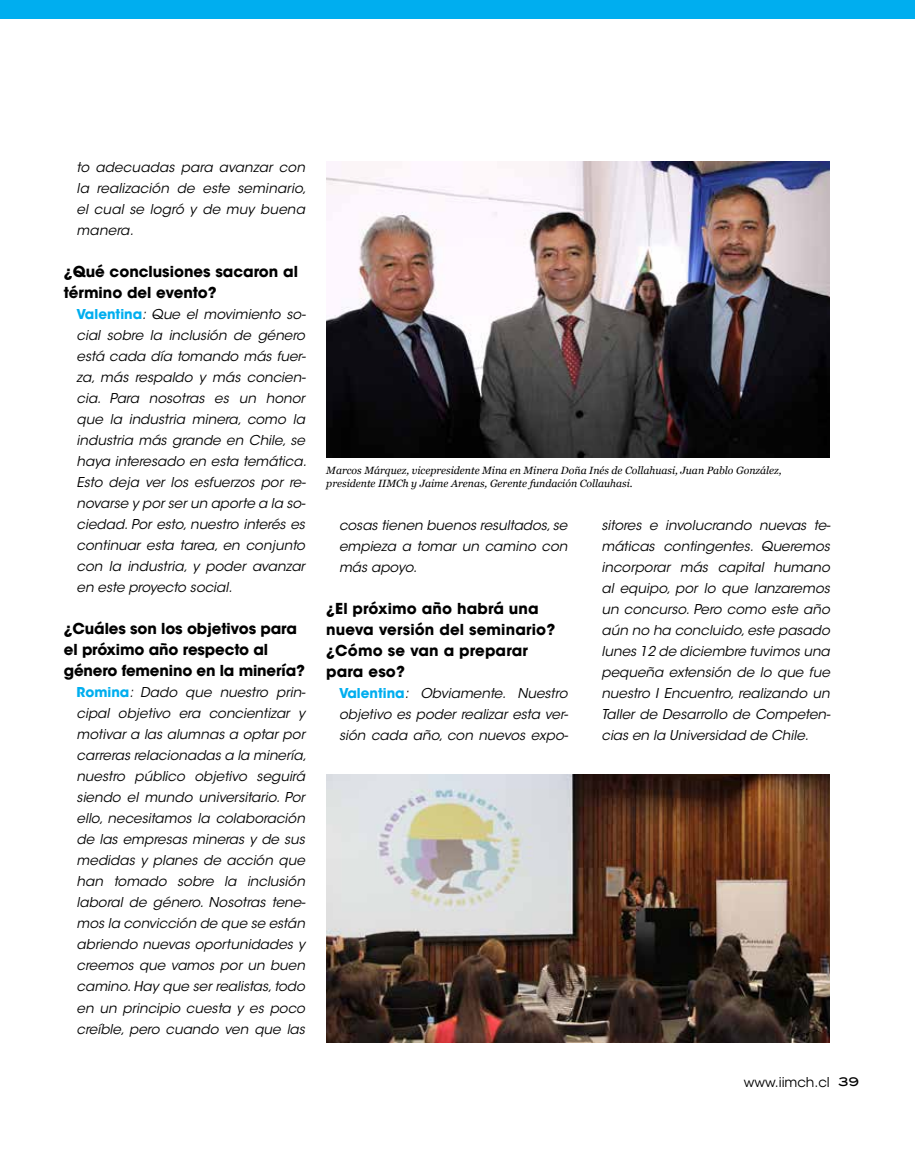
<style>
.page{position:relative;width:915px;height:1149px;background:#fff}
.page>*{position:absolute;margin:0;border:0;box-sizing:border-box;transform-origin:0 0}
.t1{font:700 15px/21px "ITC Avant Garde Std";letter-spacing:-.005em;color:#000}
.t2{font:italic 13.5px/21px "ITC Avant Garde Std";color:#000;text-align:justify}
.t3{font:13.5px "ITC Avant Garde Std";color:#000}
.t4{font:italic 10.5px/13.5px "Georgia";color:#000}
.s1{font-weight:700;font-style:normal;color:#00aeef}
.s2{font-family:"Blair Md ITCTT Medium";font-size:12px}
</style>
<div class="page">
<div style="left:0;top:0;width:914px;height:19px;background:#00aeef"></div>
<img style="left:326px;top:162px;width:503px;height:295px">
<img style="left:326px;top:774px;width:503px;height:268px">
<p class="t2" style="left:77px;top:156px;width:231px">to adecuadas para avanzar con la realización de este seminario, el cual se logró y de muy buena manera.</p>
<p class="t1" style="left:64px;top:260px;width:235px">¿Qué conclusiones sacaron al término del evento?</p>
<p class="t2" style="left:77px;top:303px;width:231px;text-align:left"><span class="s1">Valentina</span>: Que el movimiento so&shy;cial sobre la inclusión de género está cada día tomando más fuer&shy;za, más respaldo y más concien&shy;cia. Para nosotras es un honor que la industria minera, como la industria más grande en Chile, se haya interesado en esta temática.<br>Esto deja ver los esfuerzos por re&shy;novarse y por ser un aporte a la so&shy;ciedad. Por esto, nuestro interés es continuar esta tarea, en conjunto con la industria, y poder avanzar en este proyecto social.</p>
<p class="t1" style="left:64px;top:617px;width:242px">¿Cuáles son los objetivos para el próximo año respecto al género femenino en la minería?</p>
<p class="t2" style="left:77px;top:681px;width:231px"><span class="s1">Romina</span>: Dado que nuestro prin&shy;cipal objetivo era concientizar y motivar a las alumnas a optar por carreras relacionadas a la minería, nuestro público objetivo seguirá siendo el mundo universitario. Por ello, necesitamos la colaboración de las empresas mineras y de sus medidas y planes de acción que han tomado sobre la inclusión laboral de género. Nosotras tene&shy;mos la convicción de que se están abriendo nuevas oportunidades y creemos que vamos por un buen camino. Hay que ser realistas, todo en un principio cuesta y es poco creíble, pero cuando ven que las</p>
<p class="t4" style="left:326px;top:463px;width:457px">Marcos Márquez, vicepresidente Mina en Minera Doña Inés de Collahuasi, Juan Pablo González, presidente IIMCh y Jaime Arenas, Gerente fundación Collauhasi.</p>
<p class="t2" style="left:339px;top:515px;width:230px">cosas tienen buenos resultados, se empieza a tomar un camino con más apoyo.</p>
<p class="t1" style="left:326px;top:598px;width:230px">¿El próximo año habrá una nueva versión del seminario? ¿Cómo se van a preparar para eso?</p>
<p class="t2" style="left:339px;top:683px;width:231px"><span class="s1">Valentina</span>: Obviamente. Nuestro objetivo es poder realizar esta ver&shy;sión cada año, con nuevos expo-</p>
<p class="t2" style="left:601px;top:515px;width:230px">sitores e involucrando nuevas te&shy;máticas contingentes. Queremos incorporar más capital humano al equipo, por lo que lanzaremos un concurso. Pero como este año aún no ha concluido, este pasado lunes 12 de diciembre tuvimos una pequeña extensión de lo que fue nuestro I Encuentro, realizando un Taller de Desarrollo de Competen&shy;cias en la Universidad de Chile.</p>
<p class="t3" style="left:743px;top:1073px;width:117px">www.iimch.cl <span class="s2">39</span></p>
</div>
